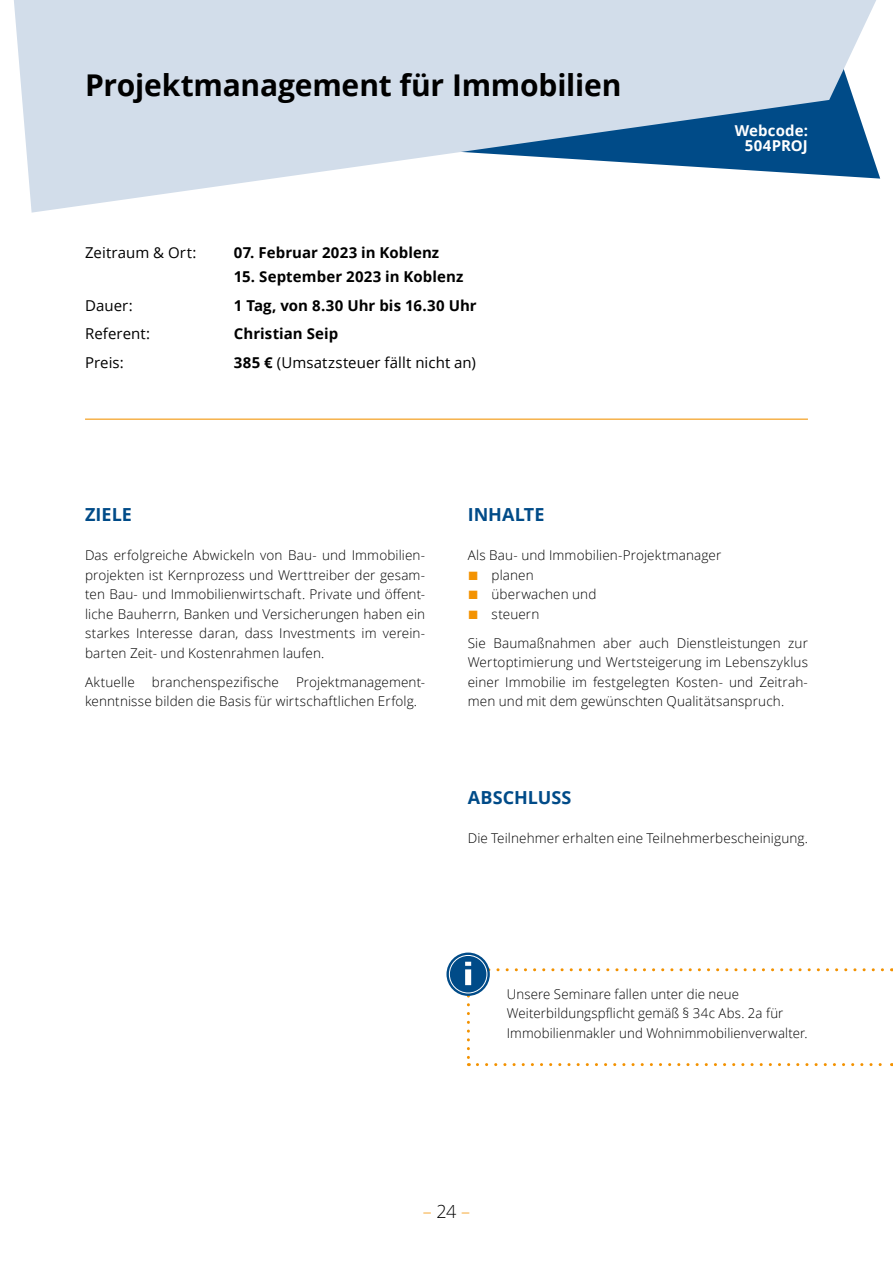
<style>
.page{position:relative;width:893px;height:1263px;background:#fff}
.page>*{position:absolute;margin:0;border:0;box-sizing:border-box;transform-origin:0 0}
.t1{font:700 30px "Open Sans";letter-spacing:-.005em;color:#000}
.t2{font:700 18px "Open Sans";letter-spacing:.005em;color:#004b88}
.t3{font:300 18px "Open Sans";color:#f39200}
.t4{font:700 15px "Open Sans";letter-spacing:.005em;color:#000}
.t5{font:15px "Open Sans";letter-spacing:.005em;color:#000}
.t6{font:700 15px/15px "Open Sans";letter-spacing:.01em;color:#fff;text-align:right}
.t7{font:300 13.5px/19.5px "Open Sans";letter-spacing:.01em;color:#000}
.s1{font-weight:700}
.s2{font-family:"Arial";font-weight:400;font-size:18px;color:#f39200}
.s3{color:#000}
</style>
<div class="page">
<svg style="left:14px;top:0;width:867px;height:213px;fill:#d2ddea"></svg>
<hr style="left:85px;top:419px;width:723px;height:1px;background:#f39200">
<svg style="left:446px;top:952px;width:44px;height:44px"></svg>
<div style="left:449px;top:955px;width:38px;height:38px;border:1px solid #fff;border-radius:50%"></div>
<svg style="left:465px;top:962px;width:427px;height:104px"></svg>
<h1 class="t1" style="left:85px;top:64px;width:538px">Projektmanagement für Immobilien</h1>
<p class="t5" style="left:85px;top:242px;width:113px">Zeitraum &amp; Ort:</p>
<p class="t4" style="left:234px;top:242px;width:207px">07. Februar 2023 in Koblenz</p>
<p class="t4" style="left:234px;top:266px;width:231px">15. September 2023 in Koblenz</p>
<p class="t5" style="left:85px;top:295px;width:49px">Dauer:</p>
<p class="t4" style="left:234px;top:295px;width:244px">1 Tag, von 8.30 Uhr bis 16.30 Uhr</p>
<p class="t5" style="left:85px;top:323px;width:67px">Referent:</p>
<p class="t4" style="left:234px;top:323px;width:106px">Christian Seip</p>
<p class="t5" style="left:85px;top:352px;width:40px">Preis:</p>
<p class="t5" style="left:234px;top:352px;width:243px"><span class="s1">385 €</span> (Umsatzsteuer fällt nicht an)</p>
<p class="t6" style="left:735px;top:123px;width:75px">Webcode:<br>504PROJ</p>
<h2 class="t2" style="left:85px;top:502px;width:48px">ZIELE</h2>
<p class="t7" style="left:85px;top:545px;width:342px;text-align:justify">Das erfolgreiche Abwickeln von Bau- und Immobilien&shy;projekten ist Kernprozess und Werttreiber der gesam&shy;ten Bau- und Immobilienwirtschaft. Private und öffent&shy;liche Bauherrn, Banken und Versicherungen haben ein starkes Interesse daran, dass Investments im verein&shy;barten Zeit- und Kostenrahmen laufen.</p>
<p class="t7" style="left:85px;top:672px;width:51px">Aktuelle</p>
<p class="t7" style="left:152px;top:672px;width:128px">branchenspezifische</p>
<p class="t7" style="left:85px;top:672px;width:342px;text-indent:211px">Projektmanagement&shy;kenntnisse bilden die Basis für wirtschaftlichen Erfolg.</p>
<h2 class="t2" style="left:468px;top:502px;width:78px">INHALTE</h2>
<p class="t7" style="left:468px;top:545px;width:255px">Als Bau- und Immobilien-Projektmanager</p>
<p class="t7" style="left:468px;top:564px;width:67px"><span class="s2">■</span> planen</p>
<p class="t7" style="left:468px;top:584px;width:130px"><span class="s2">■</span> überwachen und</p>
<p class="t7" style="left:468px;top:599px;width:342px;line-height:29.2px"><span class="s2">■</span> steuern<br>Sie Baumaßnahmen aber auch Dienstleistungen zur</p>
<p class="t7" style="left:468px;top:652px;width:342px;text-align:justify">Wertoptimierung und Wertsteigerung im Lebenszyklus einer Immobilie im festgelegten Kosten- und Zeitrah&shy;men und mit dem gewünschten Qualitätsanspruch.</p>
<h2 class="t2" style="left:468px;top:785px;width:105px">ABSCHLUSS</h2>
<p class="t7" style="left:468px;top:828px;width:342px">Die Teilnehmer erhalten eine Teilnehmerbescheinigung.</p>
<p class="t7" style="left:507px;top:984px;width:302px">Unsere Seminare fallen unter die neue<br>Weiter-bildungspflicht gemäß § 34c Abs. 2a für<br>Immobilien-makler und Wohnimmobilienverwalter.</p>
<h2 class="t3" style="left:423px;top:1199px;width:49px">–<span class="s3">24</span>–</h2>
</div>
